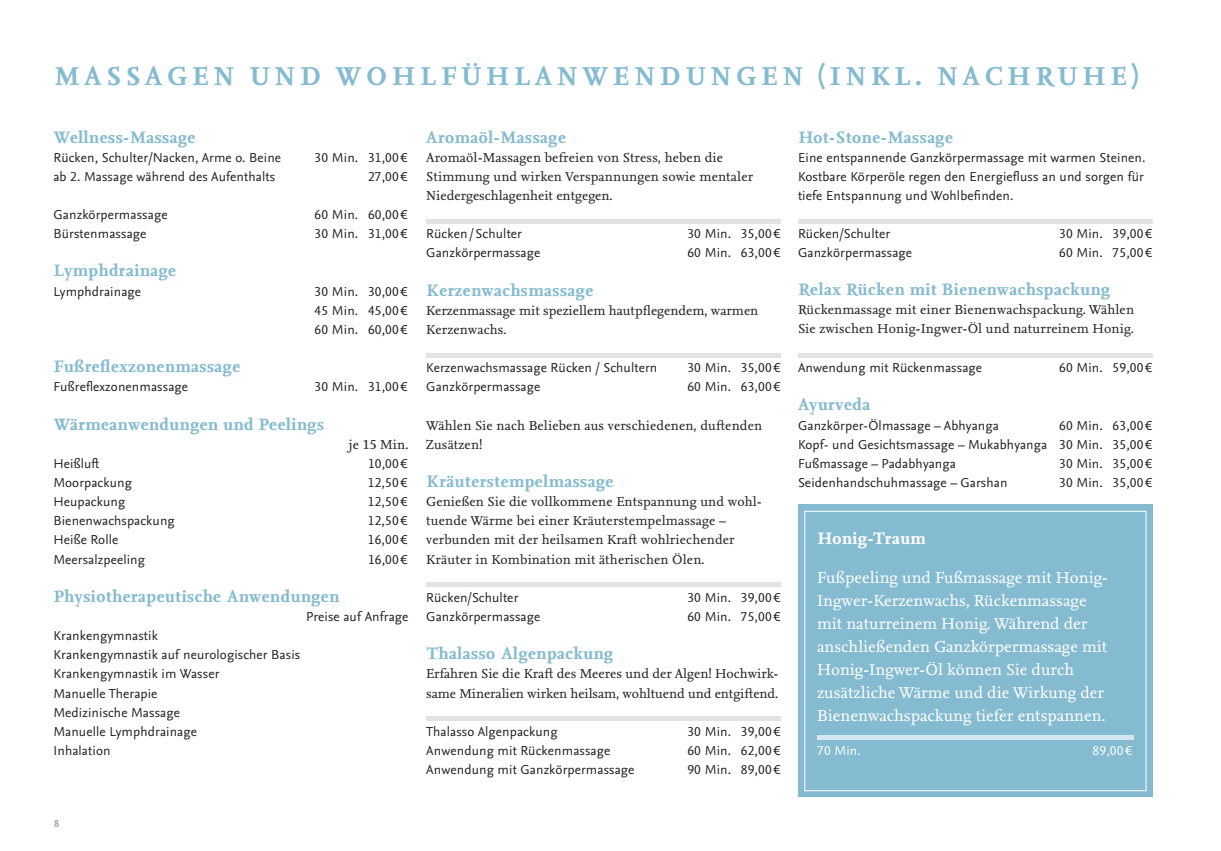
<style>
.page{position:relative;width:1221px;height:851px;background:#fff}
.page>*{position:absolute;margin:0;border:0;box-sizing:border-box;transform-origin:0 0}
.t1{font:700 27px "Nexus Serif OT";letter-spacing:.16em;color:#85bbd0}
.t2{font:700 17.25px "Nexus Serif OT";letter-spacing:.02em;color:#85bbd0}
.t3{font:700 17.25px "Nexus Serif OT";letter-spacing:.02em;color:#fff}
.t4{font:16.5px/23.1px "Nexus Serif OT";color:#fff}
.t5{font:13.5px/19.2px "Nexus Sans OT";letter-spacing:.01em;color:#231f20;text-align:justify}
.t6{font:13.5px/19.2px "Nexus Serif OT";letter-spacing:.01em;color:#231f20}
.t7{font:13.5px "Nexus Sans OT";letter-spacing:.01em;color:#fff}
.t8{font:700 10.5px "Nexus Sans OT";color:#a3a7a9}
</style>
<div class="page">
<div style="left:798px;top:505px;width:354px;height:291px;background:#85bbd0"></div>
<div style="left:804px;top:511px;width:342px;height:280px;border:1px solid #fff"></div>
<hr style="left:426px;top:716px;width:355px;height:4px;background:#e2e4e2">
<hr style="left:426px;top:219px;width:355px;height:4px;background:#e2e4e2">
<hr style="left:797px;top:219px;width:355px;height:4px;background:#e2e4e2">
<hr style="left:797px;top:353px;width:355px;height:4px;background:#e2e4e2">
<div style="left:426px;top:582px;width:355px;height:5px;background:#e2e4e2"></div>
<hr style="left:426px;top:353px;width:355px;height:4px;background:#e2e4e2">
<hr style="left:816px;top:735px;width:317px;height:4px;background:#d6e8ef">
<h1 class="t1" style="left:54px;top:61px;width:1085px">MASSAGEN UND WOHLFÜHLANWENDUNGEN (INKL. NACHRUHE)</h1>
<p class="t2" style="left:53px;top:127px;width:143px">Wellness-Massage</p>
<p class="t5" style="left:53px;top:148px;width:229px">Rücken, Schulter/Nacken, Arme o. Beine</p>
<p class="t5" style="left:314px;top:148px;width:95px">30 Min. 31,00 €</p>
<p class="t5" style="left:53px;top:167px;width:223px">ab 2. Massage während des Aufenthalts</p>
<p class="t5" style="left:368px;top:167px;width:41px">27,00 €</p>
<p class="t5" style="left:53px;top:205px;width:116px">Ganzkörpermassage</p>
<p class="t5" style="left:314px;top:205px;width:95px">60 Min. 60,00 €</p>
<p class="t5" style="left:53px;top:224px;width:94px">Bürstenmassage</p>
<p class="t5" style="left:314px;top:224px;width:95px">30 Min. 31,00 €</p>
<p class="t2" style="left:53px;top:261px;width:124px">Lymphdrainage</p>
<p class="t5" style="left:53px;top:282px;width:89px">Lymphdrainage</p>
<p class="t5" style="left:314px;top:282px;width:95px">30 Min. 30,00 € 45 Min. 45,00 € 60 Min. 60,00 €</p>
<p class="t2" style="left:53px;top:356px;width:188px">Fußreflexzonenmassage</p>
<p class="t5" style="left:53px;top:377px;width:136px">Fußreflexzonenmassage</p>
<p class="t5" style="left:314px;top:377px;width:95px">30 Min. 31,00 €</p>
<p class="t2" style="left:53px;top:414px;width:272px">Wärmeanwendungen und Peelings</p>
<p class="t6" style="left:349px;top:435px;width:61px">je 15 Min.</p>
<p class="t5" style="left:53px;top:454px;width:47px">Heißluft</p>
<p class="t5" style="left:368px;top:454px;width:41px">10,00 €</p>
<p class="t5" style="left:53px;top:473px;width:80px">Moorpackung</p>
<p class="t5" style="left:368px;top:473px;width:41px">12,50 €</p>
<p class="t5" style="left:53px;top:492px;width:73px">Heupackung</p>
<p class="t5" style="left:368px;top:492px;width:41px">12,50 €</p>
<p class="t5" style="left:53px;top:511px;width:123px">Bienenwachspackung</p>
<p class="t5" style="left:368px;top:511px;width:41px">12,50 €</p>
<p class="t5" style="left:53px;top:531px;width:66px">Heiße Rolle</p>
<p class="t5" style="left:368px;top:531px;width:41px">16,00 €</p>
<p class="t5" style="left:53px;top:550px;width:93px">Meersalzpeeling</p>
<p class="t5" style="left:368px;top:550px;width:41px">16,00 €</p>
<p class="t2" style="left:53px;top:586px;width:287px">Physiotherapeutische Anwendungen</p>
<p class="t5" style="left:306px;top:607px;width:104px">Preise auf Anfrage</p>
<p class="t5" style="left:53px;top:626px;width:248px;text-align:left">Krankengymnastik<br>Krankengymnastik auf neurologischer Basis<br>Krankengymnastik im Wasser<br>Manuelle Therapie<br>Medizinische Massage<br>Manuelle Lymphdrainage<br>Inhalation</p>
<p class="t8" style="left:54px;top:817px;width:7px">8</p>
<p class="t2" style="left:426px;top:127px;width:141px">Aromaöl-Massage</p>
<p class="t6" style="left:426px;top:148px;width:328px">Aromaöl-Massagen befreien von Stress, heben die<br>Stimmung und wirken Verspannungen sowie mentaler<br>Niedergeschlagenheit entgegen.</p>
<p class="t5" style="left:426px;top:224px;width:97px">Rücken / Schulter</p>
<p class="t5" style="left:687px;top:224px;width:95px">30 Min. 35,00 €</p>
<p class="t5" style="left:426px;top:244px;width:116px">Ganzkörpermassage</p>
<p class="t5" style="left:687px;top:244px;width:95px">60 Min. 63,00 €</p>
<p class="t2" style="left:426px;top:280px;width:168px">Kerzenwachsmassage</p>
<p class="t6" style="left:426px;top:301px;width:333px">Kerzenmassage mit speziellem hautpflegendem, warmen<br>Kerzenwachs.</p>
<p class="t5" style="left:426px;top:358px;width:232px">Kerzenwachsmassage Rücken / Schultern</p>
<p class="t5" style="left:687px;top:358px;width:95px">30 Min. 35,00 €</p>
<p class="t5" style="left:426px;top:377px;width:116px">Ganzkörpermassage</p>
<p class="t5" style="left:687px;top:377px;width:95px">60 Min. 63,00 €</p>
<p class="t6" style="left:426px;top:416px;width:337px">Wählen Sie nach Belieben aus verschiedenen, duftenden<br>Zusätzen!</p>
<p class="t2" style="left:426px;top:471px;width:188px">Kräuterstempelmassage</p>
<p class="t6" style="left:426px;top:492px;width:337px">Genießen Sie die vollkommene Entspannung und wohl&shy;tuende Wärme bei einer Kräuterstempelmassage – verbunden mit der heilsamen Kraft wohlriechender Kräuter in Kombination mit ätherischen Ölen.</p>
<p class="t5" style="left:426px;top:588px;width:94px">Rücken/Schulter</p>
<p class="t5" style="left:687px;top:588px;width:95px">30 Min. 39,00 €</p>
<p class="t5" style="left:426px;top:607px;width:116px">Ganzkörpermassage</p>
<p class="t5" style="left:687px;top:607px;width:95px">60 Min. 75,00 €</p>
<p class="t2" style="left:426px;top:643px;width:188px">Thalasso Algenpackung</p>
<p class="t6" style="left:426px;top:664px;width:354px">Erfahren Sie die Kraft des Meeres und der Algen! Hochwirk&shy;same Mineralien wirken heilsam, wohltuend und entgiftend.</p>
<p class="t5" style="left:426px;top:722px;width:133px">Thalasso Algenpackung</p>
<p class="t5" style="left:687px;top:722px;width:95px">30 Min. 39,00 €</p>
<p class="t5" style="left:426px;top:741px;width:185px">Anwendung mit Rückenmassage</p>
<p class="t5" style="left:687px;top:741px;width:95px">60 Min. 62,00 €</p>
<p class="t5" style="left:426px;top:760px;width:210px">Anwendung mit Ganzkörpermassage</p>
<p class="t5" style="left:687px;top:760px;width:95px">90 Min. 89,00 €</p>
<p class="t2" style="left:798px;top:127px;width:156px">Hot-Stone-Massage</p>
<p class="t5" style="left:798px;top:148px;width:349px;text-align:left">Eine entspannende Ganzkörpermassage mit warmen Steinen.<br>Kostbare Körperöle regen den Energiefluss an und sorgen für tiefe Entspannung und Wohlbefinden.</p>
<p class="t5" style="left:798px;top:224px;width:94px">Rücken/Schulter</p>
<p class="t5" style="left:1059px;top:224px;width:95px">30 Min. 39,00 €</p>
<p class="t5" style="left:798px;top:244px;width:116px">Ganzkörpermassage</p>
<p class="t5" style="left:1059px;top:244px;width:95px">60 Min. 75,00 €</p>
<p class="t2" style="left:798px;top:279px;width:313px">Relax Rücken mit Bienenwachspackung</p>
<p class="t6" style="left:798px;top:300px;width:337px">Rückenmassage mit einer Bienenwachspackung. Wählen<br>Sie zwischen Honig-Ingwer-Öl und naturreinem Honig.</p>
<p class="t5" style="left:798px;top:358px;width:185px">Anwendung mit Rückenmassage</p>
<p class="t5" style="left:1059px;top:358px;width:95px">60 Min. 59,00 €</p>
<p class="t2" style="left:798px;top:395px;width:73px">Ayurveda</p>
<p class="t5" style="left:798px;top:416px;width:202px">Ganzkörper-Ölmassage – Abhyanga</p>
<p class="t5" style="left:798px;top:416px;width:355px;text-indent:261px">60 Min. 63,00 € Kopf- und Gesichtsmassage – Mukabhyanga 30 Min. 35,00 € Fußmassage – Padabhyanga</p>
<p class="t5" style="left:1059px;top:454px;width:95px">30 Min. 35,00 €</p>
<p class="t5" style="left:798px;top:473px;width:211px">Seidenhandschuhmassage – Garshan</p>
<p class="t5" style="left:1059px;top:473px;width:95px">30 Min. 35,00 €</p>
<p class="t3" style="left:817px;top:528px;width:110px">Honig-Traum</p>
<p class="t4" style="left:817px;top:566px;width:292px">Fußpeeling und Fußmassage mit Honig-Ingwer-Kerzenwachs, Rückenmassage mit naturreinem Honig. Während der anschließenden Ganzkörpermassage mit Honig-Ingwer-Öl können Sie durch zusätzliche Wärme und die Wirkung der Bienenwachspackung tiefer entspannen.</p>
<p class="t7" style="left:817px;top:742px;width:45px">70 Min.</p>
<p class="t7" style="left:1092px;top:742px;width:41px">89,00 €</p>
</div>
